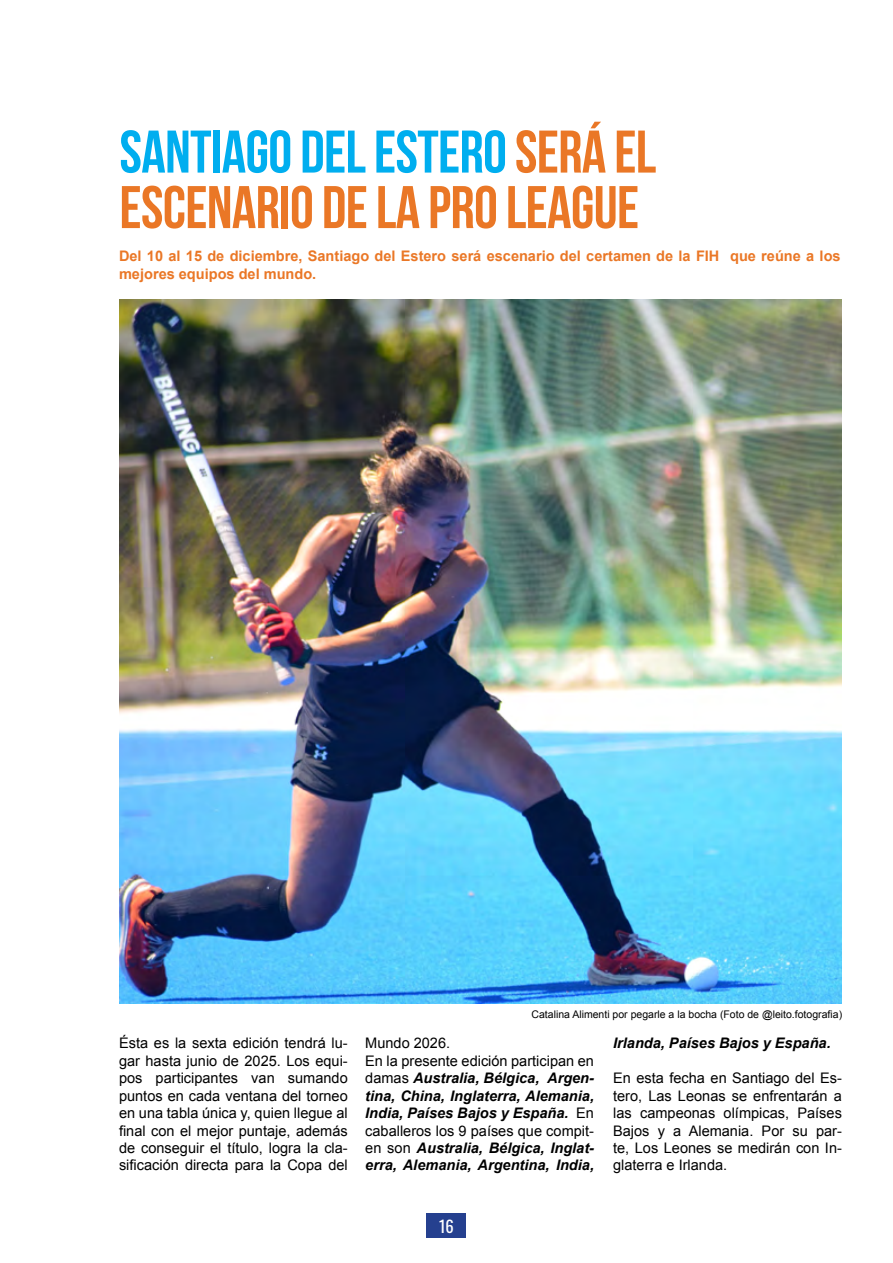
<style>
.page{position:relative;width:893px;height:1263px;background:#fff}
.page>*{position:absolute;margin:0;border:0;box-sizing:border-box;transform-origin:0 0}
.t1{font:700 60px/55.5px "Bebas Neue";letter-spacing:-.01em;color:#ea7726}
.t2{font:16.5px "Oswald";color:#fff}
.t3{font:14.55px/17.4px "Arial";color:#000;text-align:justify}
.t4{font:italic 700 14.55px/17.4px "Arial";color:#000}
.t5{font:700 14.55px/17.4px "Arial";color:#ea7726}
.t6{font:10.5px "Arial";color:#000}
.s1{color:#00aeef}
.s2{font-weight:400;font-style:normal}
</style>
<div class="page">
<div style="left:427px;top:1213px;width:39px;height:25px;background:#25408f"></div>
<img style="left:119px;top:300px;width:723px;height:704px">
<h1 class="t1" style="left:119px;top:123px;width:538px"><span class="s1">SANTIAGO DEL ESTERO</span> SERÁ EL<br>ESCENARIO DE LA PRO LEAGUE</h1>
<p class="t5" style="left:119px;top:248px;width:723px">Del 10 al 15 de diciembre, Santiago del Estero será escenario del certamen de la FIH que reúne a los mejores equipos del mundo.</p>
<p class="t3" style="left:119px;top:1034px;width:230px">Ésta es la sexta edición tendrá lu&shy;gar hasta junio de 2025. Los equi&shy;pos participantes van sumando puntos en cada ventana del torneo en una tabla única y, quien llegue al final con el mejor puntaje, además de conseguir el título, logra la cla&shy;sificación directa para la Copa del</p>
<p class="t6" style="left:531px;top:1007px;width:312px">Catalina Alimenti por pegarle a la bocha (Foto de @leito.fotografia)</p>
<p class="t4" style="left:365px;top:1035px;width:230px"><span class="s2">Mundo 2026.<br>En la presente edición participan en damas</span> Australia, Bélgica, Argen&shy;tina, China, Inglaterra, Alemania,<br>India, Países Bajos y España. <span class="s2">En caballeros los 9 países que compit&shy;en son</span> Australia, Bélgica, Inglat&shy;erra, Alemania, Argentina, India,</p>
<p class="t4" style="left:613px;top:1035px;width:219px">Irlanda, Países Bajos y España.</p>
<p class="t3" style="left:613px;top:1069px;width:230px">En esta fecha en Santiago del Es&shy;tero, Las Leonas se enfrentarán a las campeonas olímpicas, Países Bajos y a Alemania. Por su par&shy;te, Los Leones se medirán con In&shy;glaterra e Irlanda.</p>
<p class="t2" style="left:439px;top:1211px;width:16px">16</p>
</div>
